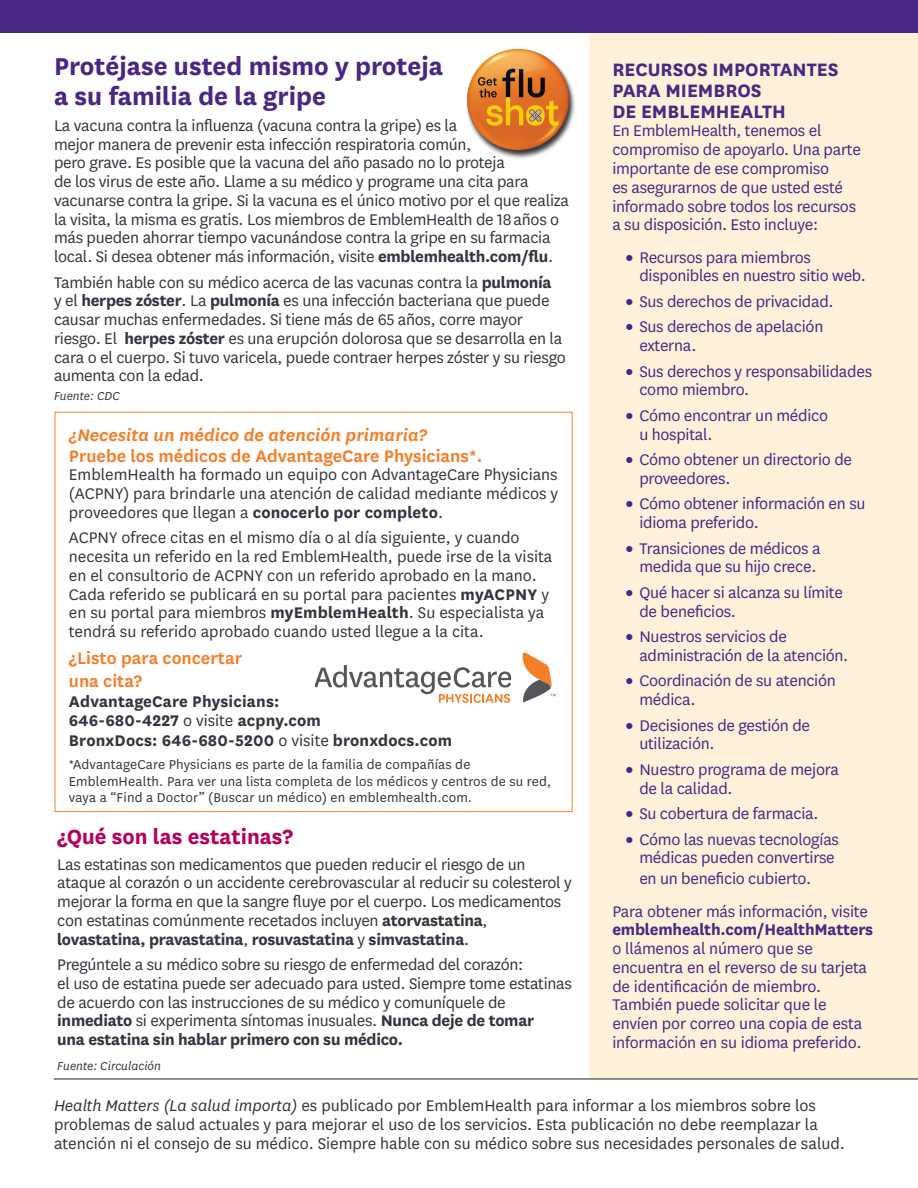
<style>
.page{position:relative;width:918px;height:1188px;background:#fff}
.page>*{position:absolute;margin:0;border:0;box-sizing:border-box;transform-origin:0 0}
.t1{font:700 28.5px/30px "National";color:#4a2783}
.t2{font:700 24px "National";color:#b5025b}
.t3{font:700 21px/21px "National";color:#4a2783}
.t4{font:600 19.5px/23.4px "National";color:#f47f2a}
.t5{font:italic 600 19.5px "National";color:#f47f2a}
.t6{font:18px/18.8px "National";letter-spacing:-.015em;color:#323640}
.t7{font:18px/18.8px "National";letter-spacing:-.015em;color:#4a2783}
.t8{font:700 18px/19.5px "National";letter-spacing:.01em;color:#323640}
.t9{font:700 18px "National";letter-spacing:-.01em;color:#4a2783}
.t10{font:15px/16.5px "National";letter-spacing:.01em;color:#323640}
.t11{font:italic 13.5px "National";color:#323640}
.s1{font-weight:700}
.s2{font-weight:400}
.s3{font-style:italic}
.s4{font-weight:900}
</style>
<div class="page">
<div style="left:590px;top:31px;width:328px;height:1048px;background:#fef3da"></div>
<div style="left:0;top:0;width:918px;height:33px;background:#4a2783"></div>
<hr style="left:54px;top:1079px;width:864px;height:1px;background:#231f20">
<img style="left:466px;top:48px;width:109px;height:111px">
<svg style="left:315px;top:665px;width:196px;height:38px"></svg>
<svg style="left:522px;top:654px;width:34px;height:48px"></svg>
<h1 class="t1" style="left:54px;top:50px;width:391px">Protéjase usted mismo y proteja a su familia de la gripe</h1>
<p class="t6" style="left:54px;top:115px;width:516px">La vacuna contra la influenza (vacuna contra la gripe) es la<br>mejor manera de prevenir esta infección respiratoria común,<br>pero grave. Es posible que la vacuna del año pasado no lo proteja<br>de los virus de este año. Llame a su médico y programe una cita para vacunarse contra la gripe. Si la vacuna es el único motivo por el que realiza la visita, la misma es gratis. Los miembros de EmblemHealth de 18 años o más pueden ahorrar tiempo vacunándose contra la gripe en su farmacia local. Si desea obtener más información, visite <span class="s1">emblemhealth.com/flu</span>.</p>
<p class="t6" style="left:54px;top:272px;width:513px">También hable con su médico acerca de las vacunas contra la <span class="s1">pulmonía<br></span>y el <span class="s1">herpes zóster</span>. La <span class="s1">pulmonía</span> es una infección bacteriana que puede causar muchas enfermedades. Si tiene más de 65 años, corre mayor riesgo. El <span class="s1">herpes zóster</span> es una erupción dolorosa que se desarrolla en la cara o el cuerpo. Si tuvo varicela, puede contraer herpes zóster y su riesgo aumenta con la edad.</p>
<p class="t11" style="left:54px;top:388px;width:67px">Fuente: CDC</p>
<p class="t5" style="left:69px;top:422px;width:360px">¿Necesita un médico de atención primaria?</p>
<p class="t4" style="left:69px;top:443px;width:415px">Pruebe los médicos de AdvantageCare Physicians*.</p>
<p class="t6" style="left:69px;top:465px;width:491px;text-align:justify">EmblemHealth ha formado un equipo con AdvantageCare Physicians (ACPNY) para brindarle una atención de calidad mediante médicos y proveedores que llegan a <span class="s1">conocerlo por completo</span>.</p>
<p class="t6" style="left:69px;top:528px;width:485px">ACPNY ofrece citas en el mismo día o al día siguiente, y cuando necesita un referido en la red EmblemHealth, puede irse de la visita en el consultorio de ACPNY con un referido aprobado en la mano.<br>Cada referido se publicará en su portal para pacientes <span class="s1">myACPNY</span> y en su portal para miembros <span class="s1">myEmblemHealth</span>. Su especialista ya tendrá su referido aprobado cuando usted llegue a la cita.</p>
<p class="t4" style="left:69px;top:645px;width:175px">¿Listo para concertar una cita?</p>
<p class="t8" style="left:69px;top:690px;width:385px">AdvantageCare Physicians:<br>646-680-4227 <span class="s2">o visite</span> acpny.com<br>BronxDocs: 646-680-5200 <span class="s2">o visite</span> bronxdocs.com</p>
<p class="t10" style="left:69px;top:756px;width:484px">*AdvantageCare Physicians es parte de la familia de compañías de<br>EmblemHealth. Para ver una lista completa de los médicos y centros de su red, vaya a “Find a Doctor” (Buscar un médico) en emblemhealth.com.</p>
<h2 class="t2" style="left:57px;top:820px;width:237px">¿Qué son las estatinas?</h2>
<p class="t6" style="left:57px;top:854px;width:516px">Las estatinas son medicamentos que pueden reducir el riesgo de un ataque al corazón o un accidente cerebrovascular al reducir su colesterol y mejorar la forma en que la sangre fluye por el cuerpo. Los medicamentos con estatinas comúnmente recetados incluyen <span class="s1">atorvastatina</span>, <span class="s1">lovastatina, pravastatina</span>, <span class="s1">rosuvastatina</span> y <span class="s1">simvastatina</span>.</p>
<p class="t6" style="left:57px;top:954px;width:516px">Pregúntele a su médico sobre su riesgo de enfermedad del corazón:<br>el uso de estatina puede ser adecuado para usted. Siempre tome estatinas de acuerdo con las instrucciones de su médico y comuníquele de <span class="s1">inmediato</span> si experimenta síntomas inusuales. <span class="s1">Nunca deje de tomar<br>una estatina sin hablar primero con su médico.</span></p>
<p class="t11" style="left:57px;top:1057px;width:105px">Fuente: Circulación</p>
<p class="t6" style="left:54px;top:1094px;width:793px;line-height:19.5px"><span class="s3">Health Matters (La salud importa)</span> es publicado por EmblemHealth para informar a los miembros sobre los problemas de salud actuales y para mejorar el uso de los servicios. Esta publicación no debe reemplazar la atención ni el consejo de su médico. Siempre hable con su médico sobre sus necesidades personales de salud.</p>
<p class="t3" style="left:612px;top:57px;width:228px">RECURSOS IMPORTANTES<br>PARA MIEMBROS<br>DE EMBLEMHEALTH</p>
<p class="t7" style="left:612px;top:121px;width:250px">En EmblemHealth, tenemos el compromiso de apoyarlo. Una parte importante de ese compromiso<br>es asegurarnos de que usted esté informado sobre todos los recursos a su disposición. Esto incluye:</p>
<p class="t7" style="left:639px;top:247px;width:228px;text-indent:-14px"><span class="s4">•</span> Recursos para miembros disponibles en nuestro sitio web.</p>
<p class="t7" style="left:626px;top:291px;width:209px"><span class="s4">•</span> Sus derechos de privacidad.</p>
<p class="t7" style="left:639px;top:317px;width:186px;text-indent:-14px"><span class="s4">•</span> Sus derechos de apelación externa.</p>
<p class="t7" style="left:639px;top:361px;width:234px;text-indent:-14px"><span class="s4">•</span> Sus derechos y responsabilidades como miembro.</p>
<p class="t7" style="left:639px;top:405px;width:190px;text-indent:-14px"><span class="s4">•</span> Cómo encontrar un médico u hospital.</p>
<p class="t7" style="left:639px;top:449px;width:214px;text-indent:-14px"><span class="s4">•</span> Cómo obtener un directorio de proveedores.</p>
<p class="t7" style="left:639px;top:494px;width:228px;text-indent:-14px"><span class="s4">•</span> Cómo obtener información en su idioma preferido.</p>
<p class="t7" style="left:626px;top:538px;width:196px;text-align:center"><span class="s4">•</span> Transiciones de médicos a medida que su hijo crece.</p>
<p class="t7" style="left:639px;top:582px;width:205px;text-indent:-14px"><span class="s4">•</span> Qué hacer si alcanza su límite de beneficios.</p>
<p class="t7" style="left:639px;top:626px;width:211px;text-indent:-14px"><span class="s4">•</span> Nuestros servicios de administración de la atención.</p>
<p class="t7" style="left:639px;top:671px;width:198px;text-indent:-14px"><span class="s4">•</span> Coordinación de su atención médica.</p>
<p class="t7" style="left:639px;top:715px;width:172px;text-indent:-14px"><span class="s4">•</span> Decisiones de gestión de utilización.</p>
<p class="t7" style="left:639px;top:759px;width:201px;text-indent:-14px"><span class="s4">•</span> Nuestro programa de mejora de la calidad.</p>
<p class="t7" style="left:626px;top:804px;width:194px"><span class="s4">•</span> Su cobertura de farmacia.</p>
<p class="t7" style="left:626px;top:829px;width:215px;text-align:center"><span class="s4">•</span> Cómo las nuevas tecnologías médicas pueden convertirse</p>
<p class="t7" style="left:612px;top:862px;width:257px;line-height:32.2px;text-indent:27px">en un beneficio cubierto.<br>Para obtener más información, visite</p>
<p class="t9" style="left:612px;top:917px;width:262px">emblemhealth.com/HealthMatters</p>
<p class="t7" style="left:612px;top:939px;width:256px">o llámenos al número que se encuentra en el reverso de su tarjeta de identificación de miembro.<br>También puede solicitar que le envíen por correo una copia de esta información en su idioma preferido.</p>
</div>
